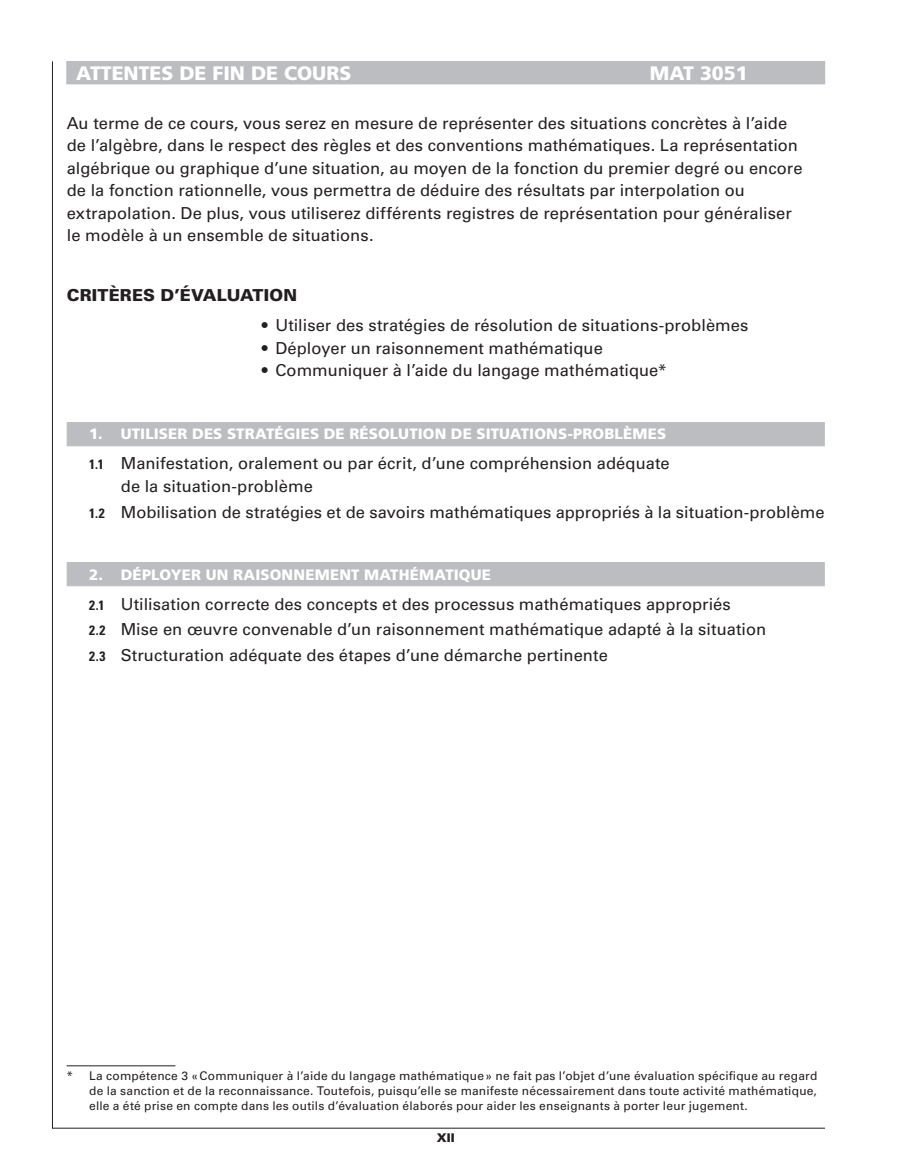
<style>
.page{position:relative;width:905px;height:1175px;background:#fff}
.page>*{position:absolute;margin:0;border:0;box-sizing:border-box;transform-origin:0 0}
.t1{font:900 19.5px "Frutiger LT Std";color:#fff}
.t2{font:16.5px/22.5px "Univers LT Std";letter-spacing:.005em;color:#231f20}
.t3{font:900 16.5px "Univers LT Std";letter-spacing:.01em;color:#231f20}
.t4{font:900 15px "Frutiger LT Std";letter-spacing:.01em;color:#fff}
.t5{font:12px/15px "Univers LT Std";letter-spacing:.015em;color:#231f20;text-align:justify}
.t6{font:900 12px "Univers LT Std";color:#231f20}
.s1{font-weight:700;font-stretch:condensed;font-size:13.5px}
</style>
<div class="page">
<hr style="left:52px;top:61px;width:1px;height:1067px;background:#231f20">
<hr style="left:52px;top:1127px;width:773px;height:1px;background:#231f20">
<div style="left:67px;top:562px;width:757px;height:24px;background:#bcbdc0"></div>
<div style="left:67px;top:422px;width:757px;height:24px;background:#bcbdc0"></div>
<div style="left:67px;top:62px;width:757px;height:22px;background:#bcbdc0"></div>
<div style="left:66px;top:61px;width:759px;height:23px;border:1px solid #bcbdc0"></div>
<hr style="left:67px;top:1065px;width:108px;height:1px;background:#231f20">
<p class="t1" style="left:76px;top:61px;width:277px">ATTENTES DE FIN DE COURS</p>
<p class="t1" style="left:650px;top:61px;width:99px">MAT 3051</p>
<p class="t2" style="left:67px;top:112px;width:737px">Au terme de ce cours, vous serez en mesure de représenter des situations concrètes à l’aide de l’algèbre, dans le respect des règles et des conventions mathématiques. La représentation algébrique ou graphique d’une situation, au moyen de la fonction du premier degré ou encore de la fonction rationnelle, vous permettra de déduire des résultats par interpolation ou extrapolation. De plus, vous utiliserez différents registres de représentation pour généraliser le modèle à un ensemble de situations.</p>
<p class="t3" style="left:67px;top:285px;width:232px">CRITÈRES D’ÉVALUATION</p>
<p class="t2" style="left:262px;top:314px;width:488px">• Utiliser des stratégies de résolution de situations-problèmes</p>
<p class="t2" style="left:262px;top:337px;width:342px">• Déployer un raisonnement mathématique</p>
<p class="t2" style="left:262px;top:359px;width:407px">• Communiquer à l’aide du langage mathématique*</p>
<p class="t4" style="left:89px;top:425px;width:74px">1. UTILISER</p>
<p class="t4" style="left:192px;top:425px;width:11px">DES</p>
<p class="t4" style="left:227px;top:425px;width:11px">STRAT</p>
<p class="t4" style="left:274px;top:425px;width:30px">ÉGIES</p>
<p class="t4" style="left:324px;top:425px;width:85px">DE RÉSOLUTION</p>
<p class="t4" style="left:451px;top:425px;width:36px">DE SITUATIONS</p>
<p class="t4" style="left:567px;top:425px;width:77px">-PROBLÈMES</p>
<p class="t2" style="left:121px;top:452px;width:550px;text-indent:-32px"><span class="s1">1.1</span> Manifestation, oralement ou par écrit, d’une compréhension adéquate de la situation-problème</p>
<p class="t2" style="left:89px;top:500px;width:736px"><span class="s1">1.2</span> Mobilisation de stratégies et de savoirs mathématiques appropriés à la situation-problème</p>
<p class="t4" style="left:89px;top:565px;width:156px">2. DÉPLOYER UN RAISONNEMENT</p>
<p class="t4" style="left:364px;top:565px;width:13px">MAT</p>
<p class="t4" style="left:399px;top:565px;width:31px">HÉMATI</p>
<p class="t4" style="left:459px;top:565px;width:23px">QUE</p>
<p class="t2" style="left:89px;top:591px;width:678px;line-height:25.5px"><span class="s1">2.1</span> Utilisation correcte des concepts et des processus mathématiques appropriés<br><span class="s1">2.2</span> Mise en œuvre convenable d’un raisonnement mathématique adapté à la situation<br><span class="s1">2.3</span> Structuration adéquate des étapes d’une démarche pertinente</p>
<p class="t5" style="left:89px;top:1068px;width:729px;text-indent:-22px">* La compétence 3 «Communiquer à l’aide du langage mathématique» ne fait pas l’objet d’une évaluation spécifique au regard de la sanction et de la reconnaissance. Toutefois, puisqu’elle se manifeste nécessairement dans toute activité mathématique, elle a été prise en compte dans les outils d’évaluation élaborés pour aider les enseignants à porter leur jugement.</p>
<p class="t6" style="left:437px;top:1129px;width:19px">XII</p>
</div>
